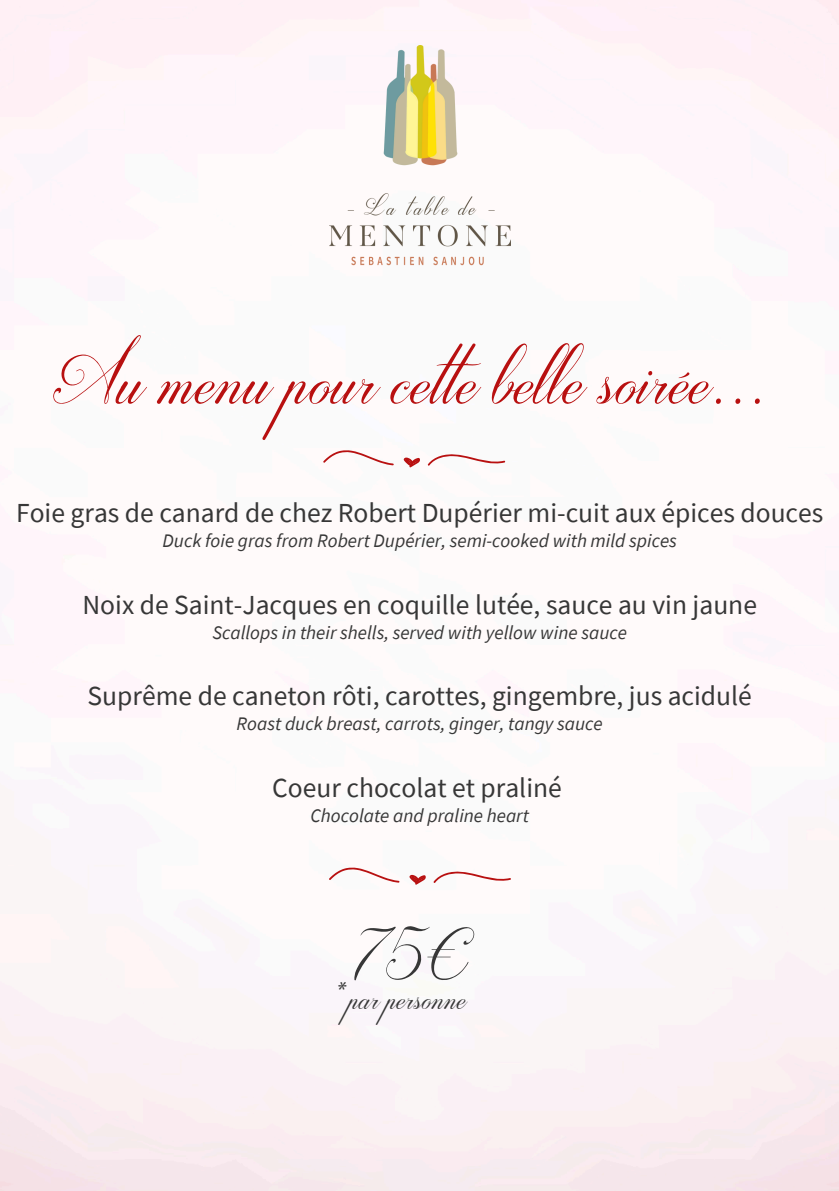
<style>
.page{position:relative;width:839px;height:1191px;background:#fff}
.page>*{position:absolute;margin:0;border:0;box-sizing:border-box;transform-origin:0 0}
.t1{font:91.4px "Darleston";color:#b81010}
.t2{font:72.6px "Darleston";color:#373737}
.t3{font:40.4px "Darleston";color:#373737}
.t4{font:27.6px "Source Sans Pro";color:#373737}
.t5{font:italic 19.2px "Source Sans Pro";color:#373737}
</style>
<div class="page">
<img style="left:0;top:0;width:838px;height:1191px">
<img style="left:330px;top:46px;width:180px;height:223px">
<svg style="left:323px;top:450px;width:70px;height:15px"></svg>
<svg style="left:427px;top:453px;width:78px;height:13px"></svg>
<svg style="left:404px;top:458px;width:16px;height:10px"></svg>
<svg style="left:328px;top:867px;width:71px;height:16px"></svg>
<svg style="left:433px;top:870px;width:78px;height:13px"></svg>
<svg style="left:409px;top:875px;width:17px;height:10px"></svg>
<h4 class="t1" style="left:53px;top:335px;width:720px">Au menu pour cet e bel e soirée...</h4>
<p class="t4" style="left:16px;top:495px;width:808px">Foie gras de canard de chez Robert Dupérier mi-cuit aux épices douces</p>
<p class="t5" style="left:162px;top:528px;width:516px">Duck foie gras from Robert Dupérier, semi-cooked with mild spices</p>
<p class="t4" style="left:82px;top:586px;width:676px">Noix de Saint-Jacques en coquille lutée, sauce au vin jaune</p>
<p class="t5" style="left:212px;top:620px;width:416px">Scallops in their shells, served with yellow wine sauce</p>
<h1 class="t4" style="left:88px;top:678px;width:665px">Suprême de caneton rôti, carottes, gingembre, jus acidulé</h1>
<h1 class="t5" style="left:237px;top:711px;width:368px">Roast duck breast, carrots, ginger, tangy sauce</h1>
<p class="t4" style="left:272px;top:770px;width:291px">Coeur chocolat et praliné</p>
<h4 class="t5" style="left:310px;top:803px;width:220px">Chocolate and praline heart</h4>
<h4 class="t2" style="left:354px;top:925px;width:122px">75€</h4>
<p class="t3" style="left:330px;top:979px;width:139px">*par personne</p>
</div>
